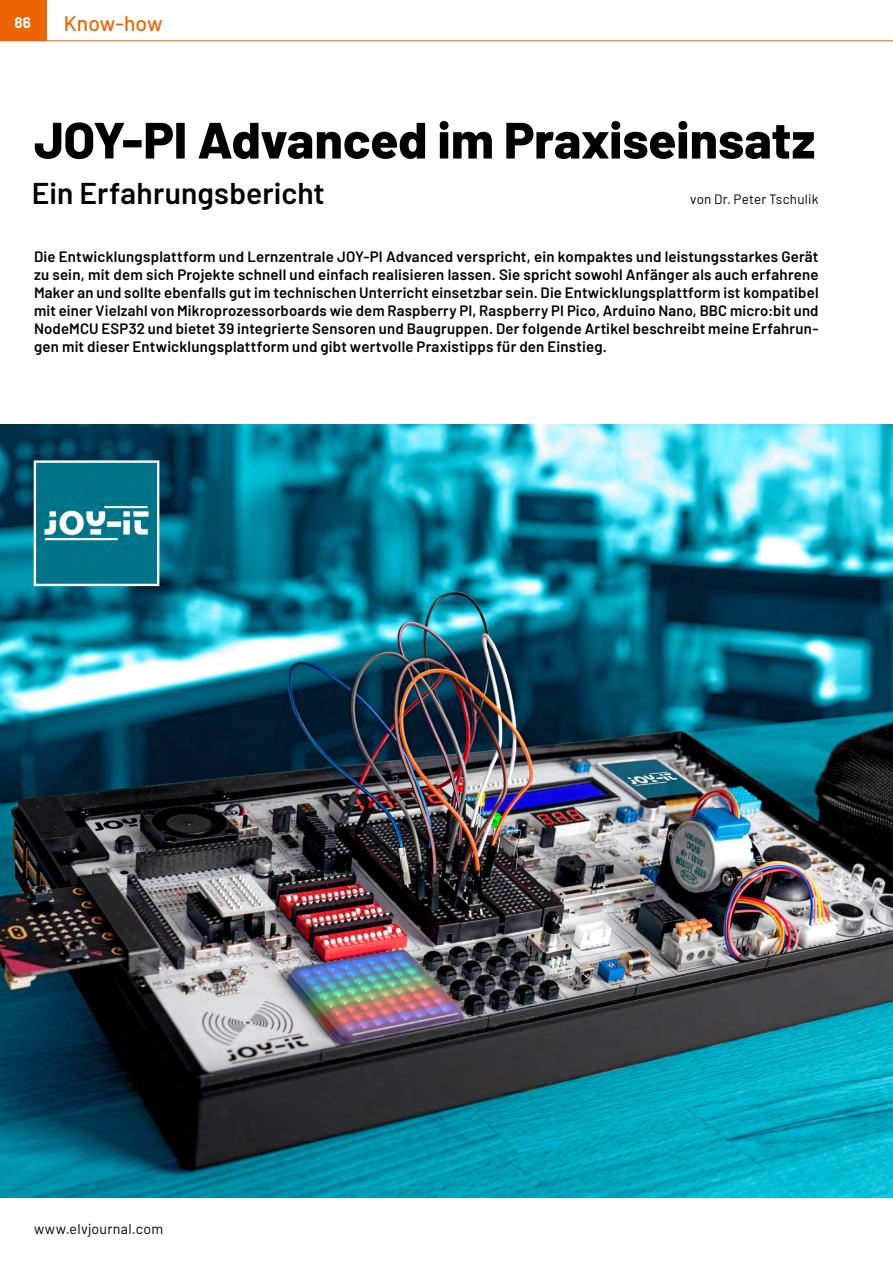
<style>
.page{position:relative;width:893px;height:1263px;background:#fff}
.page>*{position:absolute;margin:0;border:0;box-sizing:border-box;transform-origin:0 0}
.t1{font:800 51px "Barlow";letter-spacing:-.005em;color:#000}
.t2{font:600 30px "Barlow";letter-spacing:.005em;color:#000}
.t3{font:500 21px "Barlow";color:#ec6502}
.t4{font:600 15px/18px "Barlow";letter-spacing:.015em;color:#000;text-align:justify}
.t5{font:700 15px "Barlow";color:#fff}
.t6{font:14.25px "Barlow";letter-spacing:.02em;color:#000}
.t7{font:13.5px "Barlow";letter-spacing:.015em;color:#000}
</style>
<div class="page">
<div style="left:0;top:0;width:47px;height:40px;background:#ec6502"></div>
<hr style="left:0;top:40px;width:893px;height:1px;background:#ec6502">
<img style="left:0;top:424px;width:893px;height:774px">
<img style="left:37px;top:463px;width:119px;height:120px">
<div style="left:34px;top:460px;width:125px;height:126px;border:2px solid #fff"></div>
<p class="t5" style="left:14px;top:11px;width:18px">86</p>
<h3 class="t3" style="left:64px;top:8px;width:100px">Know-how</h3>
<h1 class="t1" style="left:34px;top:102px;width:783px">JOY-PI Advanced im Praxiseinsatz</h1>
<h2 class="t2" style="left:32px;top:171px;width:294px">Ein Erfahrungsbericht</h2>
<p class="t7" style="left:690px;top:189px;width:130px">von Dr. Peter Tschulik</p>
<p class="t4" style="left:34px;top:246px;width:786px">Die Entwicklungsplattform und Lernzentrale JOY-PI Advanced verspricht, ein kompaktes und leistungsstarkes Gerät zu sein, mit dem sich Projekte schnell und einfach realisieren lassen. Sie spricht sowohl Anfänger als auch erfahrene Maker an und sollte ebenfalls gut im technischen Unterricht einsetzbar sein. Die Entwicklungsplattform ist kompatibel mit einer Vielzahl von Mikroprozessorboards wie dem Raspberry PI, Raspberry PI Pico, Arduino Nano, BBC micro:bit und NodeMCU ESP32 und bietet 39 integrierte Sensoren und Baugruppen. Der folgende Artikel beschreibt meine Erfahrun&shy;gen mit dieser Entwicklungsplattform und gibt wertvolle Praxistipps für den Einstieg.</p>
<p class="t6" style="left:34px;top:1218px;width:131px">www.elvjournal.com</p>
</div>
